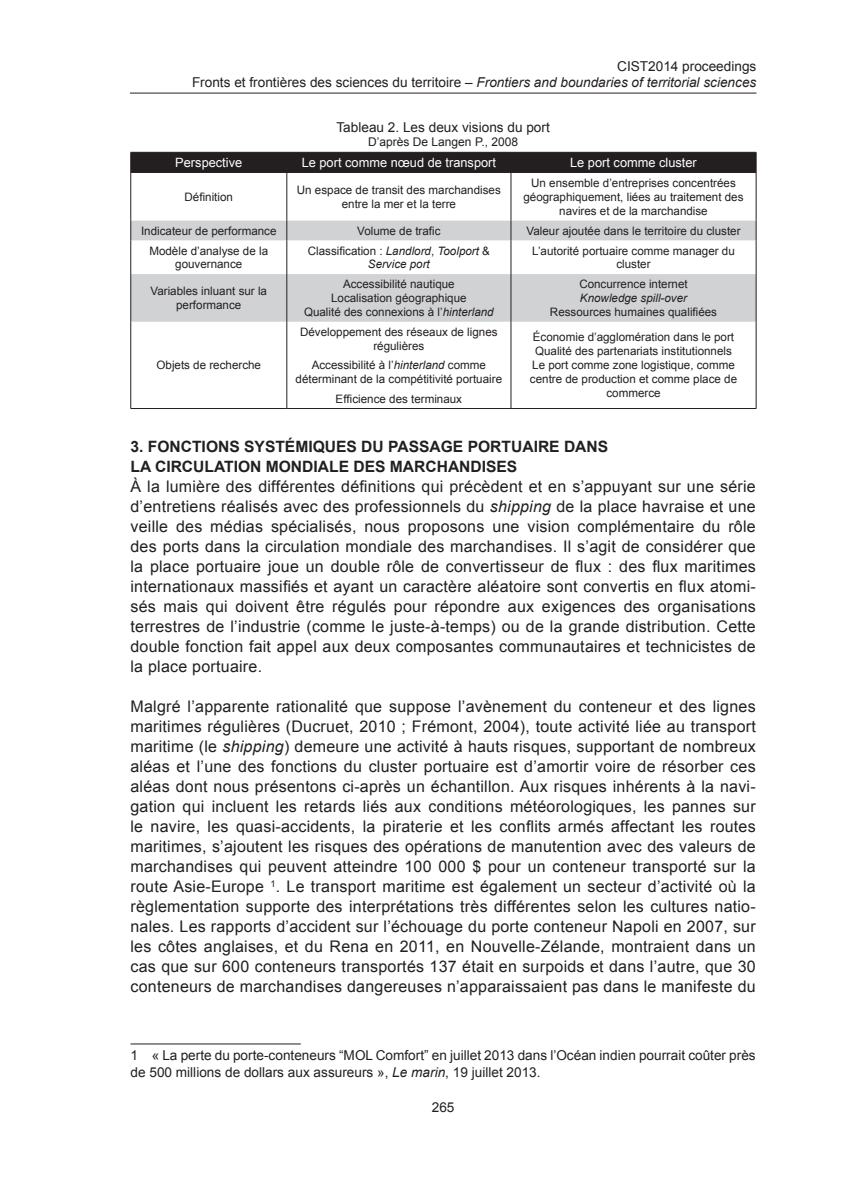
<style>
.page{position:relative;width:841px;height:1190px;background:#fff}
.page>*{position:absolute;margin:0;border:0;box-sizing:border-box;transform-origin:0 0}
.t1{font:16px/20px "Arial";letter-spacing:.015em;color:#231f20;text-align:justify}
.Titre_2{font:700 15.6px/20px "Arial";color:#231f20}
.notes{font:13.6px/16.4px "Arial";color:#231f20;text-align:right}
.tableau_-_5_8_pt{font:12.8px "Arial";color:#fff}
.figure-source{font:12px "Arial";color:#231f20}
.tableau_-_5_8_pt-2{font:11.6px/14px "Arial";color:#231f20;text-align:center}
.tableau_-_5_8_pt-3{font:italic 11.6px/14px "Arial";color:#231f20;text-align:center}
.s1{font-style:italic}
.s2{font-style:normal}
</style>
<div class="page">
<hr style="left:130px;top:93px;width:626px;height:1px;background:#231f20">
<svg style="left:131px;top:221px;width:624px;height:101px;fill:#d1d2d4"></svg>
<div style="left:130px;top:152px;width:626px;height:21px;background:#231f20"></div>
<hr style="left:130px;top:173px;width:1px;height:48px;background:#231f20">
<hr style="left:286px;top:173px;width:1px;height:48px;background:#231f20">
<hr style="left:510px;top:173px;width:1px;height:48px;background:#231f20">
<hr style="left:755px;top:173px;width:1px;height:48px;background:#231f20">
<svg style="left:130px;top:221px;width:1px;height:19px"></svg>
<svg style="left:286px;top:221px;width:1px;height:19px"></svg>
<svg style="left:510px;top:221px;width:1px;height:19px"></svg>
<svg style="left:755px;top:221px;width:1px;height:19px"></svg>
<hr style="left:130px;top:240px;width:1px;height:34px;background:#231f20">
<hr style="left:286px;top:240px;width:1px;height:34px;background:#231f20">
<hr style="left:510px;top:240px;width:1px;height:34px;background:#231f20">
<hr style="left:755px;top:240px;width:1px;height:34px;background:#231f20">
<hr style="left:130px;top:274px;width:1px;height:48px;background:#231f20">
<hr style="left:286px;top:274px;width:1px;height:48px;background:#231f20">
<hr style="left:510px;top:274px;width:1px;height:48px;background:#231f20">
<hr style="left:755px;top:274px;width:1px;height:48px;background:#231f20">
<hr style="left:130px;top:322px;width:1px;height:86px;background:#231f20">
<hr style="left:286px;top:322px;width:1px;height:86px;background:#231f20">
<hr style="left:510px;top:322px;width:1px;height:86px;background:#231f20">
<hr style="left:755px;top:322px;width:1px;height:86px;background:#231f20">
<hr style="left:130px;top:408px;width:157px;height:1px;background:#231f20">
<hr style="left:287px;top:408px;width:223px;height:1px;background:#231f20">
<hr style="left:510px;top:408px;width:246px;height:1px;background:#231f20">
<hr style="left:130px;top:1044px;width:170px;height:1px;background:#231f20">
<p class="notes" style="left:192px;top:58px;width:565px">CIST2014 proceedings<br>Fronts et frontières des sciences du territoire – <span class="s1">Frontiers and boundaries of territorial sciences</span></p>
<p class="notes" style="left:336px;top:119px;width:215px">Tableau 2. Les deux visions du port</p>
<p class="figure-source" style="left:368px;top:134px;width:151px">D’après De Langen P., 2008</p>
<p class="tableau_-_5_8_pt" style="left:175px;top:154px;width:68px">Perspective</p>
<p class="tableau_-_5_8_pt" style="left:301px;top:154px;width:196px">Le port comme nœud de transport</p>
<p class="tableau_-_5_8_pt" style="left:570px;top:154px;width:128px">Le port comme cluster</p>
<p class="tableau_-_5_8_pt-2" style="left:184px;top:190px;width:50px">Définition</p>
<p class="tableau_-_5_8_pt-2" style="left:297px;top:183px;width:205px">Un espace de transit des marchandises entre la mer et la terre</p>
<p class="tableau_-_5_8_pt-2" style="left:523px;top:176px;width:221px">Un ensemble d’entreprises concentrées géographiquement, liées au traitement des navires et de la marchandise</p>
<p class="tableau_-_5_8_pt-2" style="left:141px;top:224px;width:137px">Indicateur de performance</p>
<p class="tableau_-_5_8_pt-2" style="left:357px;top:224px;width:85px">Volume de trafic</p>
<p class="tableau_-_5_8_pt-2" style="left:526px;top:224px;width:215px">Valeur ajoutée dans le territoire du cluster</p>
<p class="tableau_-_5_8_pt-2" style="left:149px;top:244px;width:120px">Modèle d’analyse de la gouvernance</p>
<p class="tableau_-_5_8_pt-3" style="left:307px;top:244px;width:184px"><span class="s2">Classification :</span> Landlord<span class="s2">,</span> Toolport <span class="s2">&amp;<br></span>Service port</p>
<p class="tableau_-_5_8_pt-2" style="left:532px;top:244px;width:204px">L’autorité portuaire comme manager du cluster</p>
<p class="tableau_-_5_8_pt-2" style="left:150px;top:284px;width:118px">Variables inluant sur la performance</p>
<p class="tableau_-_5_8_pt-2" style="left:579px;top:277px;width:110px">Concurrence internet</p>
<p class="tableau_-_5_8_pt-3" style="left:579px;top:291px;width:109px">Knowledge spill-over</p>
<p class="tableau_-_5_8_pt-2" style="left:549px;top:305px;width:168px">Ressources humaines qualifiées</p>
<p class="tableau_-_5_8_pt-2" style="left:343px;top:277px;width:113px">Accessibilité nautique</p>
<p class="tableau_-_5_8_pt-2" style="left:331px;top:291px;width:137px">Localisation géographique</p>
<p class="tableau_-_5_8_pt-2" style="left:304px;top:305px;width:191px">Qualité des connexions à l’<span class="s1">hinterland</span></p>
<p class="tableau_-_5_8_pt-2" style="left:156px;top:358px;width:106px">Objets de recherche</p>
<p class="tableau_-_5_8_pt-2" style="left:300px;top:325px;width:199px">Développement des réseaux de lignes régulières</p>
<p class="tableau_-_5_8_pt-2" style="left:295px;top:358px;width:208px">Accessibilité à l’<span class="s1">hinterland</span> comme déterminant de la compétitivité portuaire</p>
<p class="tableau_-_5_8_pt-2" style="left:335px;top:392px;width:128px">Efficience des terminaux</p>
<p class="tableau_-_5_8_pt-2" style="left:532px;top:331px;width:203px">Économie d’agglomération dans le port</p>
<p class="tableau_-_5_8_pt-2" style="left:535px;top:344px;width:198px">Qualité des partenariats institutionnels</p>
<p class="tableau_-_5_8_pt-2" style="left:529px;top:358px;width:208px">Le port comme zone logistique, comme centre de production et comme place de commerce</p>
<p class="Titre_2" style="left:130px;top:437px;width:479px">3. FONCTIONS SYSTÉMIQUES DU PASSAGE PORTUAIRE DANS<br>LA CIRCULATION MONDIALE DES MARCHANDISES</p>
<p class="t1" style="left:130px;top:477px;width:626px">À la lumière des différentes définitions qui précèdent et en s’appuyant sur une série d’entretiens réalisés avec des professionnels du <span class="s1">shipping</span> de la place havraise et une veille des médias spécialisés, nous proposons une vision complémentaire du rôle des ports dans la circulation mondiale des marchandises. Il s’agit de considérer que la place portuaire joue un double rôle de convertisseur de flux : des flux maritimes internationaux massifiés et ayant un caractère aléatoire sont convertis en flux atomi&shy;sés mais qui doivent être régulés pour répondre aux exigences des organisations terrestres de l’industrie (comme le juste-à-temps) ou de la grande distribution. Cette double fonction fait appel aux deux composantes communautaires et technicistes de la place portuaire.</p>
<p class="t1" style="left:130px;top:697px;width:626px">Malgré l’apparente rationalité que suppose l’avènement du conteneur et des lignes maritimes régulières (Ducruet, 2010 ; Frémont, 2004), toute activité liée au transport maritime (le <span class="s1">shipping</span>) demeure une activité à hauts risques, supportant de nombreux aléas et l’une des fonctions du cluster portuaire est d’amortir voire de résorber ces aléas dont nous présentons ci-après un échantillon. Aux risques inhérents à la navi&shy;gation qui incluent les retards liés aux conditions météorologiques, les pannes sur le navire, les quasi-accidents, la piraterie et les conflits armés affectant les routes maritimes, s’ajoutent les risques des opérations de manutention avec des valeurs de marchandises qui peuvent atteindre 100 000 $ pour un conteneur transporté sur la route Asie-Europe <sup>1</sup>. Le transport maritime est également un secteur d’activité où la règlementation supporte des interprétations très différentes selon les cultures natio&shy;nales. Les rapports d’accident sur l’échouage du porte conteneur Napoli en 2007, sur les côtes anglaises, et du Rena en 2011, en Nouvelle-Zélande, montraient dans un cas que sur 600 conteneurs transportés 137 était en surpoids et dans l’autre, que 30 conteneurs de marchandises dangereuses n’apparaissaient pas dans le manifeste du</p>
<p class="notes" style="left:130px;top:1047px;width:626px;text-align:left">1 « La perte du porte-conteneurs “MOL Comfort” en juillet 2013 dans l’Océan indien pourrait coûter près de 500 millions de dollars aux assureurs », <span class="s1">Le marin</span>, 19 juillet 2013.</p>
<p class="notes" style="left:431px;top:1099px;width:24px">265</p>
</div>
